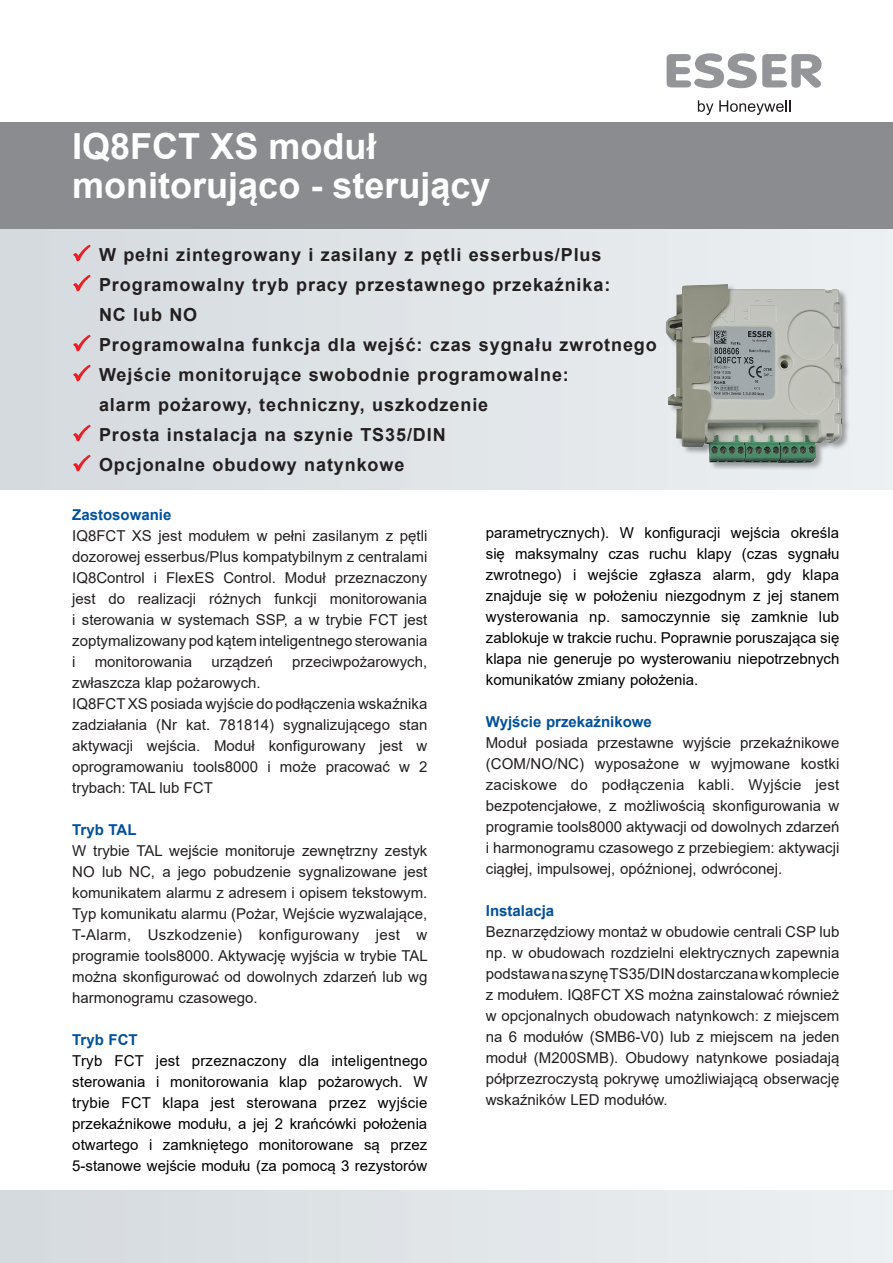
<style>
.page{position:relative;width:893px;height:1263px;background:#fff}
.page>*{position:absolute;margin:0;border:0;box-sizing:border-box;transform-origin:0 0}
.Headline_20__26_zab{font:700 36px "Arial";color:#fff}
.Brochure_Bullets_12{font:700 18px "Arial";letter-spacing:.05em;color:#231f20}
.Brochure_Body_Copy_1{font:15px/21px "Arial";color:#231f20;text-align:justify}
.Brochure_Body_Copy_1-2{font:15px/21px "Arial";color:#000;text-align:justify}
.headline_bodycopy_es{font:15px/21px "Arial";color:#231f20;text-align:justify}
.Brochure_Body_Copy_1-3{font:700 15px "Arial";color:#01519b}
.Fließtext_10_14{font:700 15px "Arial";color:#01519b}
</style>
<div class="page">
<div style="left:0;top:1191px;width:893px;height:72px;background:#e1e5e8"></div>
<svg style="left:698px;top:100px;width:15px;height:15px"></svg>
<svg style="left:719px;top:100px;width:71px;height:15px"></svg>
<svg style="left:667px;top:54px;width:154px;height:34px"></svg>
<div style="left:0;top:230px;width:893px;height:259px;background:#dfe3e7"></div>
<div style="left:0;top:122px;width:893px;height:107px;background:#8a8c8f"></div>
<div style="left:666px;top:284px;width:184px;height:187px;background:#231f20;opacity:.4"></div>
<img style="left:666px;top:285px;width:184px;height:177px">
<svg style="left:73px;top:244px;width:18px;height:18px"></svg>
<svg style="left:73px;top:274px;width:18px;height:18px"></svg>
<svg style="left:73px;top:334px;width:18px;height:18px"></svg>
<svg style="left:73px;top:364px;width:18px;height:18px"></svg>
<svg style="left:73px;top:424px;width:18px;height:18px"></svg>
<svg style="left:73px;top:454px;width:18px;height:18px"></svg>
<p class="Headline_20__26_zab" style="left:72px;top:121px;width:306px">IQ8FCT XS moduł</p>
<p class="Headline_20__26_zab" style="left:72px;top:160px;width:420px">monitorująco - sterujący</p>
<h1 class="Headline_20__26_zab" style="left:72px;top:161px;width:526px">Headline Helvetica bold 20 / 26</h1>
<p class="Brochure_Bullets_12" style="left:99px;top:242px;width:504px">W pełni zintegrowany i zasilany z pętli esserbus/Plus</p>
<p class="Brochure_Bullets_12" style="left:99px;top:272px;width:513px">Programowalny tryb pracy przestawnego przekaźnika:</p>
<p class="Brochure_Bullets_12" style="left:99px;top:302px;width:100px">NC lub NO</p>
<p class="Brochure_Bullets_12" style="left:99px;top:332px;width:559px">Programowalna funkcja dla wejść: czas sygnału zwrotnego</p>
<p class="Brochure_Bullets_12" style="left:99px;top:362px;width:471px">Wejście monitorujące swobodnie programowalne:</p>
<p class="Brochure_Bullets_12" style="left:99px;top:392px;width:391px">alarm pożarowy, techniczny, uszkodzenie</p>
<p class="Brochure_Bullets_12" style="left:99px;top:422px;width:348px">Prosta instalacja na szynie TS35/DIN</p>
<p class="Brochure_Bullets_12" style="left:99px;top:452px;width:307px">Opcjonalne obudowy natynkowe</p>
<p class="Fließtext_10_14" style="left:72px;top:504px;width:101px">Zastosowanie</p>
<p class="headline_bodycopy_es" style="left:72px;top:525px;width:357px">IQ8FCT XS jest modułem w pełni zasilanym z pętli dozorowej esserbus/Plus kompatybilnym z centralami IQ8Control i FlexES Control. Moduł przeznaczony jest do realizacji różnych funkcji monitorowania i sterowania w systemach SSP, a w trybie FCT jest zoptymalizowany pod kątem inteligentnego sterowania i</p>
<p class="headline_bodycopy_es" style="left:95px;top:651px;width:99px">monitorowania</p>
<p class="headline_bodycopy_es" style="left:211px;top:651px;width:63px">urządzeń</p>
<p class="headline_bodycopy_es" style="left:292px;top:651px;width:137px">przeciwpożarowych,</p>
<p class="headline_bodycopy_es" style="left:72px;top:672px;width:190px">zwłaszcza klap pożarowych.</p>
<p class="headline_bodycopy_es" style="left:72px;top:693px;width:357px">IQ8FCT XS posiada wyjście do podłączenia wskaźnika zadziałania (Nr kat. 781814) sygnalizującego stan aktywacji wejścia. Moduł konfigurowany jest w oprogramowaniu tools8000 i może pracować w 2 trybach: TAL lub FCT</p>
<p class="Brochure_Body_Copy_1-3" style="left:72px;top:819px;width:66px">Tryb TAL</p>
<p class="Brochure_Body_Copy_1" style="left:72px;top:840px;width:357px">W trybie TAL wejście monitoruje zewnętrzny zestyk NO lub NC, a jego pobudzenie sygnalizowane jest komunikatem alarmu z adresem i opisem tekstowym.<br>Typ komunikatu alarmu (Pożar, Wejście wyzwalające, T-Alarm, Uszkodzenie) konfigurowany jest w programie tools8000. Aktywację wyjścia w trybie TAL można skonfigurować od dowolnych zdarzeń lub wg harmonogramu czasowego.</p>
<p class="Brochure_Body_Copy_1-3" style="left:72px;top:1029px;width:67px">Tryb FCT</p>
<p class="Brochure_Body_Copy_1-2" style="left:72px;top:1050px;width:357px">Tryb FCT jest przeznaczony dla inteligentnego sterowania i monitorowania klap pożarowych. W trybie FCT klapa jest sterowana przez wyjście przekaźnikowe modułu, a jej 2 krańcówki położenia otwartego i zamkniętego monitorowane są przez 5-stanowe wejście modułu (za pomocą 3 rezystorów</p>
<p class="Brochure_Body_Copy_1-2" style="left:486px;top:522px;width:355px">parametrycznych). W konfiguracji wejścia określa się maksymalny czas ruchu klapy (czas sygnału zwrotnego) i wejście zgłasza alarm, gdy klapa znajduje się w położeniu niezgodnym z jej stanem wysterowania np. samoczynnie się zamknie lub zablokuje w trakcie ruchu. Poprawnie poruszająca się klapa nie generuje po wysterowaniu niepotrzebnych komunikatów zmiany położenia.</p>
<p class="Brochure_Body_Copy_1-3" style="left:486px;top:711px;width:168px">Wyjście przekaźnikowe</p>
<p class="Brochure_Body_Copy_1" style="left:486px;top:732px;width:355px">Moduł posiada przestawne wyjście przekaźnikowe (COM/NO/NC) wyposażone w wyjmowane kostki zaciskowe do podłączenia kabli. Wyjście jest bezpotencjałowe, z możliwością skonfigurowania w programie tools8000 aktywacji od dowolnych zdarzeń i harmonogramu czasowego z przebiegiem: aktywacji ciągłej, impulsowej, opóźnionej, odwróconej.</p>
<p class="Brochure_Body_Copy_1-3" style="left:486px;top:900px;width:70px">Instalacja</p>
<p class="Brochure_Body_Copy_1" style="left:486px;top:921px;width:355px">Beznarzędziowy montaż w obudowie centrali CSP lub np. w obudowach rozdzielni elektrycznych zapewnia podstawa na szynę TS35/DIN dostarczana w komplecie z modułem. IQ8FCT XS można zainstalować również w opcjonalnych obudowach natynkowch: z miejscem na 6 modułów (SMB6-V0) lub z miejscem na jeden moduł (M200SMB). Obudowy natynkowe posiadają półprzezroczystą pokrywę umożliwiającą obserwację wskaźników LED modułów.</p>
</div>
